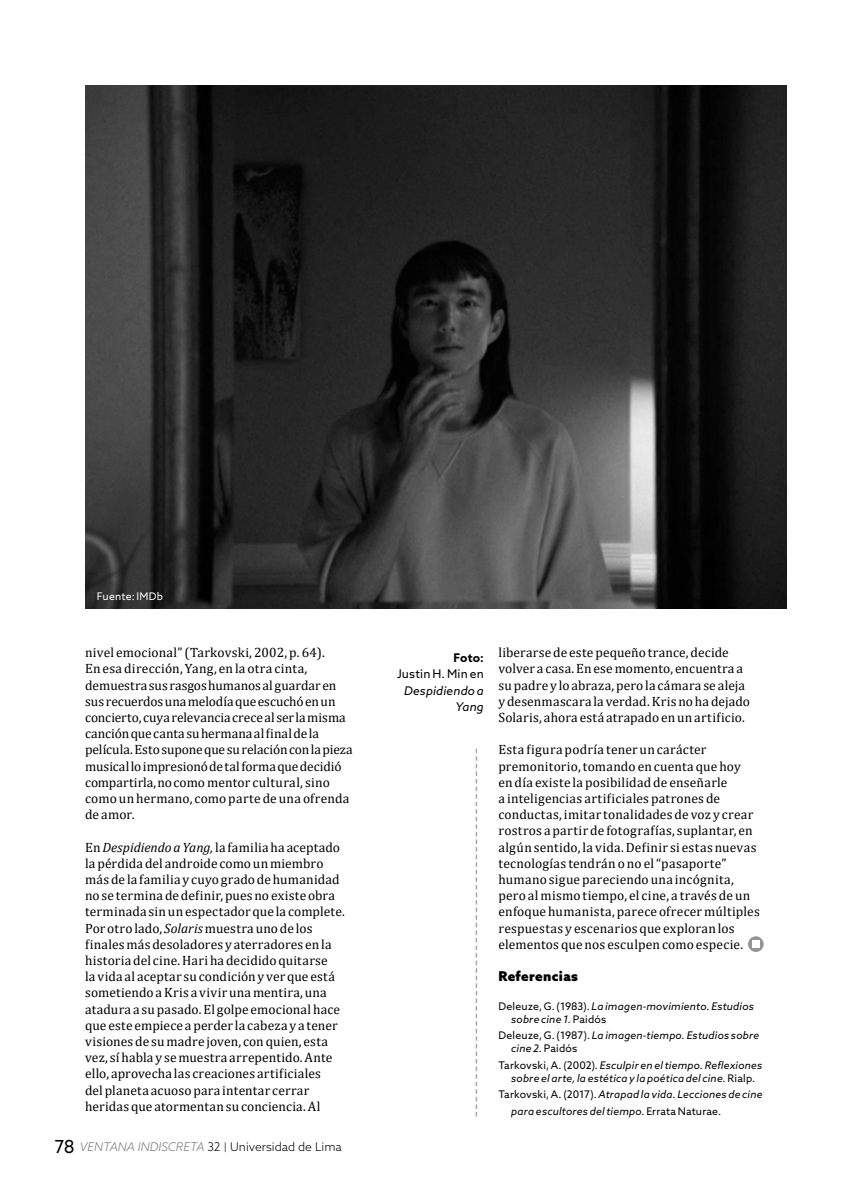
<style>
.page{position:relative;width:851px;height:1191px;background:#fff}
.page>*{position:absolute;margin:0;border:0;box-sizing:border-box;transform-origin:0 0}
.t1{font:13.5px/16.2px "Cambria";letter-spacing:.01em;color:#000}
.t2{font:900 13.5px "Azo Sans";letter-spacing:.02em;color:#000}
.t3{font:300 12px "Azo Sans";color:#000}
.t4{font:italic 12px/16.2px "Azo Sans";letter-spacing:.015em;color:#000;text-align:right}
.t5{font:12px "Azo Sans";letter-spacing:.015em;color:#000}
.t6{font:700 12px "Azo Sans";color:#000}
.t7{font:italic 10.5px/12.6px "Azo Sans";letter-spacing:.02em;color:#000}
.t8{font:10.5px "Azo Sans";letter-spacing:.025em;color:#fff}
.s1{font-style:italic}
.s2{font-weight:400;font-size:18px}
.s3{font-style:italic;color:#77787b}
.s4{font-size:9.6px}
.s5{font-style:normal}
</style>
<div class="page">
<img style="left:85px;top:85px;width:701px;height:523px">
<svg style="left:747px;top:936px;width:16px;height:16px"></svg>
<div style="left:751px;top:940px;width:8px;height:8px;background:#fff"></div>
<svg style="left:475px;top:748px;width:2px;height:368px"></svg>
<p class="t8" style="left:97px;top:589px;width:67px">Fuente: IMDb</p>
<p class="t1" style="left:85px;top:644px;width:269px">nivel emocional” (Tarkovski, 2002, p. 64).<br>En esa dirección, Yang, en la otra cinta, demuestra sus rasgos humanos al guardar en sus recuerdos una melodía que escuchó en un concierto, cuya relevancia crece al ser la misma canción que canta su hermana al final de la película. Esto supone que su relación con la pieza musical lo impresionó de tal forma que decidió compartirla, no como mentor cultural, sino como un hermano, como parte de una ofrenda de amor.</p>
<p class="t1" style="left:85px;top:838px;width:261px">En <span class="s1">Despidiendo a Yang,</span> la familia ha aceptado la pérdida del androide como un miembro más de la familia y cuyo grado de humanidad no se termina de definir, pues no existe obra terminada sin un espectador que la complete.<br>Por otro lado, <span class="s1">Solaris</span> muestra uno de los finales más desoladores y aterradores en la historia del cine. Hari ha decidido quitarse<br>la vida al aceptar su condición y ver que está sometiendo a Kris a vivir una mentira, una atadura a su pasado. El golpe emocional hace que este empiece a perder la cabeza y a tener visiones de su madre joven, con quien, esta vez, sí habla y se muestra arrepentido. Ante ello, aprovecha las creaciones artificiales<br>del planeta acuoso para intentar cerrar heridas que atormentan su conciencia. Al</p>
<p class="t3" style="left:55px;top:1139px;width:289px"><span class="s2">78</span> <span class="s3">VENTANA INDISCRETA</span> 32 <span class="s4">|</span> Universidad de Lima</p>
<p class="t6" style="left:453px;top:650px;width:32px">Foto:</p>
<p class="t5" style="left:397px;top:666px;width:88px">Justin H. Min en</p>
<p class="t4" style="left:404px;top:682px;width:81px">Despidiendo a<br>Yang</p>
<p class="t1" style="left:498px;top:644px;width:253px">liberarse de este pequeño trance, decide volver a casa. En ese momento, encuentra a su padre y lo abraza, pero la cámara se aleja y desenmascara la verdad. Kris no ha dejado Solaris, ahora está atrapado en un artificio.</p>
<p class="t1" style="left:498px;top:741px;width:263px">Esta figura podría tener un carácter premonitorio, tomando en cuenta que hoy<br>en día existe la posibilidad de enseñarle<br>a inteligencias artificiales patrones de conductas, imitar tonalidades de voz y crear rostros a partir de fotografías, suplantar, en algún sentido, la vida. Definir si estas nuevas tecnologías tendrán o no el “pasaporte” humano sigue pareciendo una incógnita, pero al mismo tiempo, el cine, a través de un enfoque humanista, parece ofrecer múltiples respuestas y escenarios que exploran los elementos que nos esculpen como especie.</p>
<p class="t2" style="left:498px;top:967px;width:81px">Referencias</p>
<p class="t7" style="left:511px;top:999px;width:244px;text-indent:-13px"><span class="s5">Deleuze, G. (1983).</span> La imagen-movimiento. Estudios sobre cine 1. <span class="s5">Paidós</span></p>
<p class="t7" style="left:511px;top:1029px;width:249px;text-indent:-13px"><span class="s5">Deleuze, G. (1987).</span> La imagen-tiempo. Estudios sobre cine 2. <span class="s5">Paidós</span></p>
<p class="t7" style="left:498px;top:1058px;width:265px;text-align:center"><span class="s5">Tarkovski, A. (2002).</span> Esculpir en el tiempo. Reflexiones sobre el arte, la estética y la poética del cine. <span class="s5">Rialp.</span></p>
<p class="t7" style="left:511px;top:1086px;width:253px;line-height:16.2px;text-indent:-13px"><span class="s5">Tarkovski, A. (2017).</span> Atrapad la vida. Lecciones de cine para escultores del tiempo<span class="s5">. Errata Naturae.</span></p>
</div>
